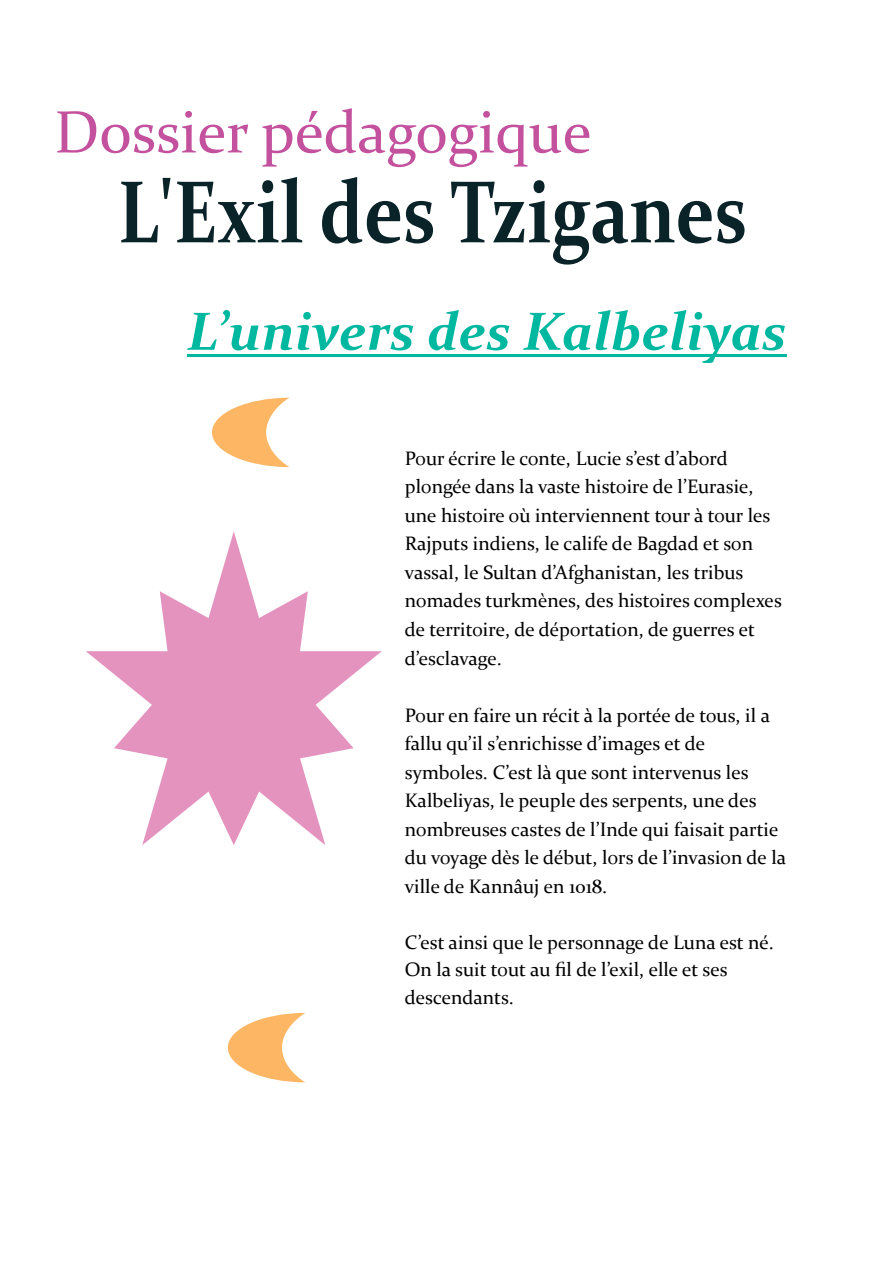
<style>
.page{position:relative;width:893px;height:1263px;background:#fff}
.page>*{position:absolute;margin:0;border:0;box-sizing:border-box;transform-origin:0 0}
.t1{font:700 88.65px "Constantia";color:#092329;scale:.81 1}
.t2{font:60px "Constantia";color:#c3519e}
.t3{font:italic 700 54px "Constantia";color:#00b7a0}
.t4{font:19.5px/28.5px "Constantia";color:#000}
</style>
<div class="page">
<svg style="left:86px;top:531px;width:296px;height:314px"></svg>
<svg style="left:228px;top:1013px;width:77px;height:69px"></svg>
<svg style="left:212px;top:398px;width:77px;height:69px"></svg>
<hr style="left:187px;top:354px;width:599px;height:2px;background:#00b7a0">
<h2 class="t2" style="left:54px;top:107px;width:539px">Dossier pédagogique</h2>
<h1 class="t1" style="left:118px;top:176px;width:779px">L'Exil des Tziganes</h1>
<h3 class="t3" style="left:187px;top:309px;width:601px">L’univers des Kalbeliyas</h3>
<p class="t4" style="left:405px;top:445px;width:379px">Pour écrire le conte, Lucie s’est d’abord plongée dans la vaste histoire de l’Eurasie, une histoire où interviennent tour à tour les Rajputs indiens, le calife de Bagdad et son vassal, le Sultan d’Afghanistan, les tribus nomades turkmènes, des histoires complexes de territoire, de déportation, de guerres et d’esclavage.</p>
<p class="t4" style="left:405px;top:702px;width:383px">Pour en faire un récit à la portée de tous, il a fallu qu’il s’enrichisse d’images et de symboles. C’est là que sont intervenus les Kalbeliyas, le peuple des serpents, une des nombreuses castes de l’Inde qui faisait partie du voyage dès le début, lors de l’invasion de la ville de Kannâuj en 1018.</p>
<p class="t4" style="left:405px;top:930px;width:371px;line-height:27.3px">C’est ainsi que le personnage de Luna est né.<br>On la suit tout au fil de l’exil, elle et ses descendants.</p>
</div>
